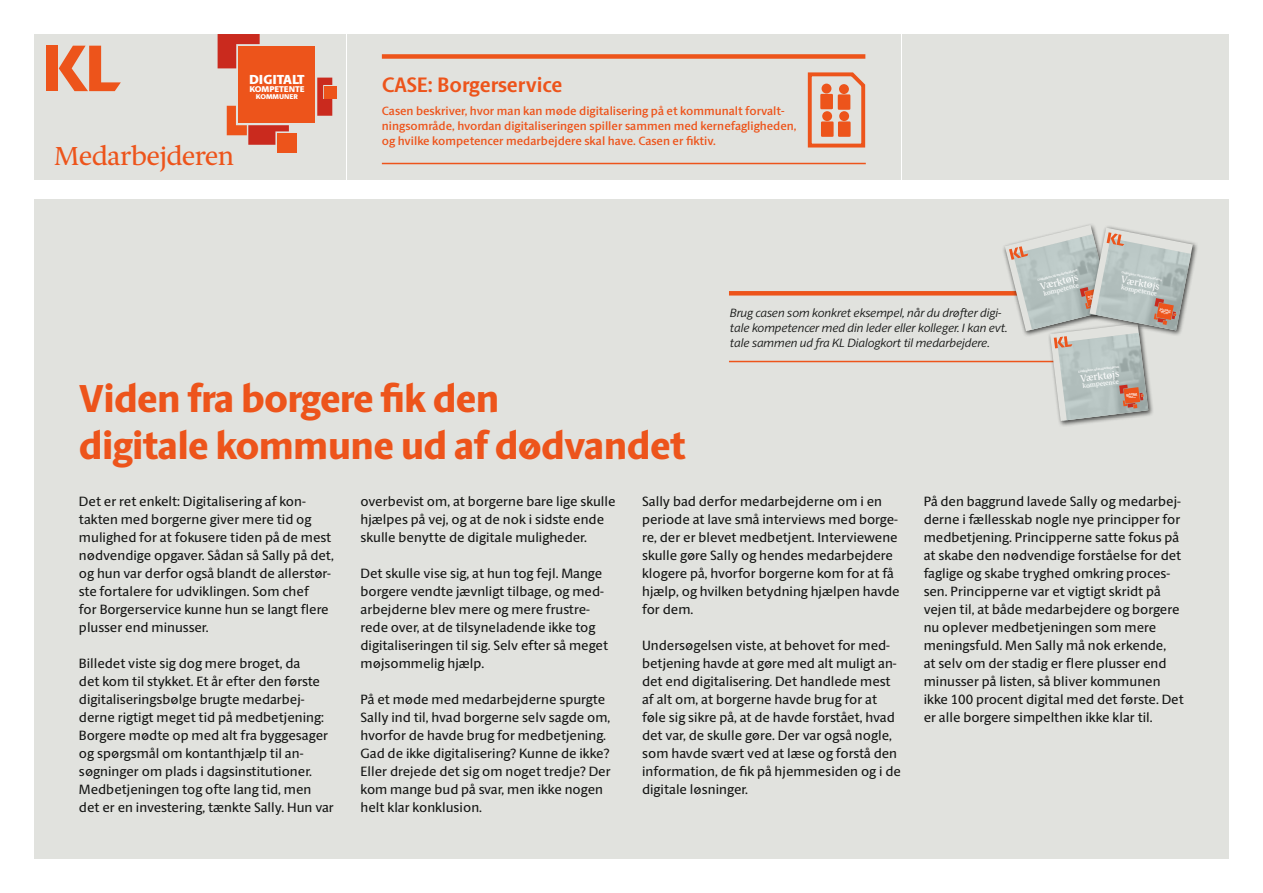
<style>
.page{position:relative;width:1263px;height:893px;background:#fff}
.page>*{position:absolute;margin:0;border:0;box-sizing:border-box;transform-origin:0 0}
.t1{font:800 39px "ID Sans";letter-spacing:-.02em;color:#ed541b}
.t2{font:26.1px "ID Serif";letter-spacing:-.02em;color:#ed541b}
.t3{font:700 21px "ID Sans";color:#ed541b}
.t4{font:13.5px/18px "ID Sans";color:#131413}
.t5{font:800 13.2px "ID Sans";color:#fff}
.t6{font:600 12px/15px "ID Sans";color:#ed541b}
.t7{font:italic 300 12px/15px "ID Sans";color:#131413}
.t8{font:9.6px "ID Serif";color:#fff}
.t9{font:800 8.4px "ID Sans";color:#fff}
.t10{font:800 7.05px "ID Sans";color:#fff}
.t11{font:6.45px "ID Serif";color:#fff}
.t12{font:700 3px "ID Serif";color:#fff}
.t13{font:800 2.55px "ID Sans";color:#fff}
.t14{font:800 1.65px "ID Sans";color:#fff}
</style>
<div class="page">
<div style="left:34px;top:34px;width:311px;height:145px;background:#e1e2de"></div>
<div style="left:46px;top:46px;width:12px;height:45px;background:#ed541b"></div>
<svg style="left:59px;top:46px;width:62px;height:45px"></svg>
<svg style="left:218px;top:34px;width:42px;height:34px"></svg>
<svg style="left:227px;top:106px;width:62px;height:39px"></svg>
<div style="left:277px;top:133px;width:20px;height:20px;background:#ed541b"></div>
<svg style="left:317px;top:78px;width:15px;height:38px"></svg>
<div style="left:238px;top:46px;width:77px;height:77px;background:#ed541b"></div>
<div style="left:324px;top:86px;width:12px;height:12px;background:#ed541b"></div>
<div style="left:903px;top:34px;width:326px;height:145px;background:#e1e2de"></div>
<div style="left:347px;top:34px;width:554px;height:145px;background:#e1e2de"></div>
<hr style="left:382px;top:163px;width:484px;height:1px;background:#ed541b">
<div style="left:382px;top:54px;width:483px;height:5px;background:#ed541b"></div>
<div style="left:34px;top:200px;width:1195px;height:659px;background:#e1e2de"></div>
<svg style="left:807px;top:72px;width:59px;height:76px"></svg>
<div style="left:838px;top:121px;width:13px;height:16px;background:#ed541b"></div>
<div style="left:839px;top:111px;width:10px;height:10px;background:#ed541b;border-radius:50%"></div>
<div style="left:820px;top:94px;width:13px;height:15px;background:#ed541b"></div>
<div style="left:821px;top:84px;width:10px;height:10px;background:#ed541b;border-radius:50%"></div>
<div style="left:838px;top:94px;width:12px;height:16px;background:#ed541b"></div>
<div style="left:839px;top:84px;width:10px;height:10px;background:#ed541b;border-radius:50%"></div>
<div style="left:821px;top:121px;width:13px;height:16px;background:#ed541b"></div>
<div style="left:822px;top:111px;width:10px;height:10px;background:#ed541b;border-radius:50%"></div>
<hr style="left:729px;top:361px;width:348px;height:1px;background:#ed541b">
<div style="left:729px;top:291px;width:350px;height:5px;background:#ed541b"></div>
<div style="left:1002px;top:222px;width:115px;height:115px;background:#e1e2de"></div>
<div style="left:1047px;top:321px;width:107px;height:106px;background:#131413;opacity:.75"></div>
<div style="left:1087px;top:225px;width:111px;height:111px;background:#131413;opacity:.75"></div>
<svg style="left:1005px;top:225px;width:188px;height:196px"></svg>
<p class="t5" style="left:249px;top:72px;width:57px">DIGITALT</p>
<p class="t9" style="left:249px;top:84px;width:57px">KOMPETENTE</p>
<p class="t10" style="left:256px;top:93px;width:44px">KOMMUNER</p>
<p class="t2" style="left:54px;top:140px;width:181px">Medarbejderen</p>
<p class="t3" style="left:382px;top:72px;width:182px">CASE: Borgerservice</p>
<p class="t6" style="left:382px;top:104px;width:416px">Casen beskriver, hvor man kan møde digitalisering på et kommunalt forvalt&shy;ningsområde, hvordan digitaliseringen spiller sammen med kernefagligheden, og hvilke kompetencer medarbejdere skal have. Casen er fiktiv.</p>
<p class="t7" style="left:730px;top:306px;width:279px">Brug casen som konkret eksempel, når du drøfter digi&shy;tale kompetencer med din leder eller kolleger. I kan evt. tale sammen ud fra KL Dialogkort til medarbejdere.</p>
<p class="t12" style="left:1037px;top:278px;width:43px;rotate:-14deg">Dialogkort til medarbejderen</p>
<p class="t8" style="left:1039px;top:281px;width:41px;rotate:-14deg">Værktøjs</p>
<p class="t11" style="left:1042px;top:290px;width:38px;rotate:-14deg">kompetence</p>
<p class="t13" style="left:1088px;top:296px;width:12px;rotate:-14deg">DIGITALT</p>
<p class="t12" style="left:1122px;top:270px;width:43px;rotate:11deg">Dialogkort til medarbejderen</p>
<p class="t13" style="left:1160px;top:308px;width:12px;rotate:11deg">DIGITALT</p>
<p class="t14" style="left:1160px;top:310px;width:12px;rotate:11deg">KOMPETENTE</p>
<p class="t8" style="left:1122px;top:273px;width:41px;rotate:11deg">Værktøjs</p>
<p class="t11" style="left:1122px;top:283px;width:38px;rotate:11deg">kompetence</p>
<p class="t1" style="left:79px;top:375px;width:422px">Viden fra borgere fik den</p>
<p class="t1" style="left:79px;top:421px;width:608px">digitale kommune ud af dødvandet</p>
<p class="t4" style="left:79px;top:493px;width:256px">Det er ret enkelt: Digitalisering af kon&shy;takten med borgerne giver mere tid og mulighed for at fokusere tiden på de mest nødvendige opgaver. Sådan så Sally på det, og hun var derfor også blandt de allerstør&shy;ste fortalere for udviklingen. Som chef<br>for Borgerservice kunne hun se langt flere plusser end minusser.</p>
<p class="t4" style="left:79px;top:655px;width:256px">Billedet viste sig dog mere broget, da<br>det kom til stykket. Et år efter den første digitaliseringsbølge brugte medarbej&shy;derne rigtigt meget tid på medbetjening:<br>Borgere mødte op med alt fra byggesager og spørgsmål om kontanthjælp til an&shy;søgninger om plads i dagsinstitutioner.<br>Medbetjeningen tog ofte lang tid, men det er en investering, tænkte Sally. Hun var</p>
<p class="t4" style="left:361px;top:493px;width:256px">overbevist om, at borgerne bare lige skulle hjælpes på vej, og at de nok i sidste ende skulle benytte de digitale muligheder.</p>
<p class="t4" style="left:361px;top:565px;width:249px">Det skulle vise sig, at hun tog fejl. Mange borgere vendte jævnligt tilbage, og med&shy;arbejderne blev mere og mere frustre&shy;rede over, at de tilsyneladende ikke tog digitaliseringen til sig. Selv efter så meget møjsommelig hjælp.</p>
<p class="t4" style="left:361px;top:691px;width:252px">På et møde med medarbejderne spurgte Sally ind til, hvad borgerne selv sagde om, hvorfor de havde brug for medbetjening.<br>Gad de ikke digitalisering? Kunne de ikke?<br>Eller drejede det sig om noget tredje? Der kom mange bud på svar, men ikke nogen helt klar konklusion.</p>
<p class="t4" style="left:642px;top:493px;width:259px">Sally bad derfor medarbejderne om i en periode at lave små interviews med borge&shy;re, der er blevet medbetjent. Interviewene skulle gøre Sally og hendes medarbejdere klogere på, hvorfor borgerne kom for at få hjælp, og hvilken betydning hjælpen havde for dem.</p>
<p class="t4" style="left:642px;top:637px;width:260px">Undersøgelsen viste, at behovet for med&shy;betjening havde at gøre med alt muligt an&shy;det end digitalisering. Det handlede mest af alt om, at borgerne havde brug for at føle sig sikre på, at de havde forstået, hvad det var, de skulle gøre. Der var også nogle, som havde svært ved at læse og forstå den information, de fik på hjemmesiden og i de digitale løsninger.</p>
<p class="t12" style="left:1078px;top:370px;width:43px;rotate:-7deg">Dialogkort til medarbejderen</p>
<p class="t8" style="left:1079px;top:373px;width:41px;rotate:-7deg">Værktøjs</p>
<p class="t11" style="left:1082px;top:382px;width:38px;rotate:-7deg">kompetence</p>
<p class="t13" style="left:1126px;top:393px;width:12px;rotate:-7deg">DIGITALT</p>
<p class="t14" style="left:1126px;top:396px;width:12px;rotate:-7deg">KOMPETENTE</p>
<p class="t4" style="left:924px;top:493px;width:262px">På den baggrund lavede Sally og medarbej&shy;derne i fællesskab nogle nye principper for medbetjening. Principperne satte fokus på at skabe den nødvendige forståelse for det faglige og skabe tryghed omkring proces&shy;sen. Principperne var et vigtigt skridt på vejen til, at både medarbejdere og borgere nu oplever medbetjeningen som mere meningsfuld. Men Sally må nok erkende,<br>at selv om der stadig er flere plusser end minusser på listen, så bliver kommunen ikke 100 procent digital med det første. Det er alle borgere simpelthen ikke klar til.</p>
</div>
